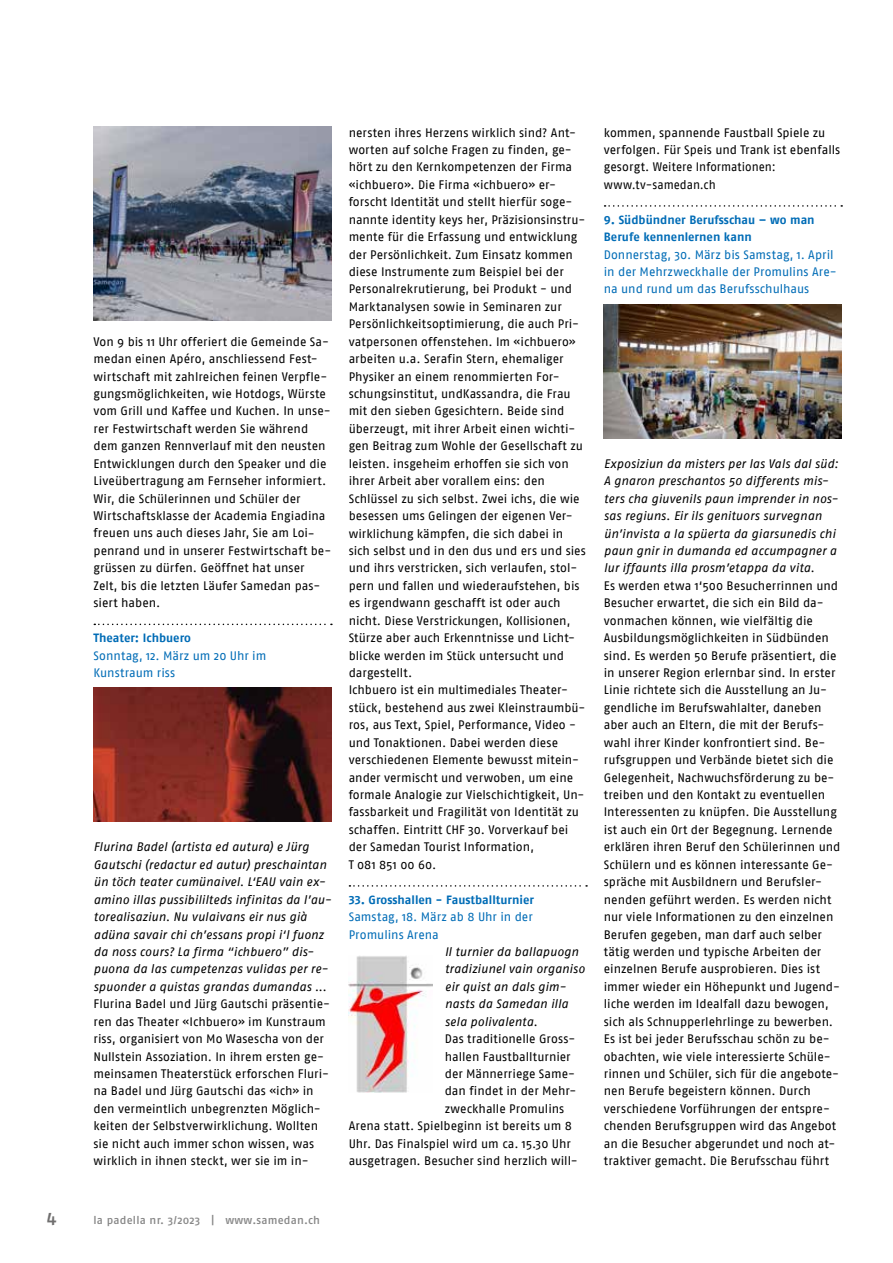
<style>
.page{position:relative;width:893px;height:1263px;background:#fff}
.page>*{position:absolute;margin:0;border:0;box-sizing:border-box;transform-origin:0 0}
.t1{font:500 18px "Fago No";color:#706f6f}
.t2{font:12.3px/17.4px "Fago No";color:#000}
.t3{font:italic 12.3px/17.4px "Fago No";letter-spacing:.005em;color:#000}
.t4{font:12.3px/17.4px "Fago No";color:#006cb6}
.t5{font:700 12px/17.4px "Fago No Lf";color:#006cb6}
.t6{font:500 11.25px "Fago No";letter-spacing:.02em;color:#878787}
</style>
<div class="page">
<svg style="left:94px;top:624px;width:238px;height:1px"></svg>
<img style="left:94px;top:126px;width:238px;height:195px">
<img style="left:94px;top:688px;width:238px;height:134px">
<svg style="left:349px;top:885px;width:238px;height:2px"></svg>
<img style="left:349px;top:956px;width:83px;height:136px">
<svg style="left:605px;top:205px;width:237px;height:2px"></svg>
<img style="left:604px;top:304px;width:238px;height:134px">
<p class="t2" style="left:94px;top:333px;width:239px">Von 9 bis 11 Uhr offeriert die Gemeinde Sa&shy;medan einen Apéro, anschliessend Fest&shy;wirtschaft mit zahlreichen feinen Verpfle&shy;gungsmöglichkeiten, wie Hotdogs, Würste vom Grill und Kaffee und Kuchen. In unse&shy;rer Festwirtschaft werden Sie während dem ganzen Rennverlauf mit den neusten Entwicklungen durch den Speaker und die Liveübertragung am Fernseher informiert.<br>Wir, die Schülerinnen und Schüler der Wirtschaftsklasse der Academia Engiadina freuen uns auch dieses Jahr, Sie am Loi&shy;penrand und in unserer Festwirtschaft be&shy;grüssen zu dürfen. Geöffnet hat unser Zelt, bis die letzten Läufer Samedan pas&shy;siert haben.</p>
<p class="t5" style="left:94px;top:629px;width:99px">Theater: Ichbuero</p>
<p class="t4" style="left:94px;top:646px;width:174px">Sonntag, 12. März um 20 Uhr im<br>Kunstraum riss</p>
<p class="t3" style="left:94px;top:838px;width:239px">Flurina Badel (artista ed autura) e Jürg Gautschi (redactur ed autur) preschaintan ün töch teater cumünaivel. L‘EAU vain ex&shy;amino illas pussibililteds infinitas da l’au&shy;torealisaziun. Nu vulaivans eir nus già adüna savair chi ch’essans propi i‘l fuonz da noss cours? La firma “ichbuero” dis&shy;puona da las cumpetenzas vulidas per re&shy;spuonder a quistas grandas dumandas ...</p>
<p class="t2" style="left:94px;top:995px;width:238px">Flurina Badel und Jürg Gautschi präsentie&shy;ren das Theater «Ichbuero» im Kunstraum riss, organisiert von Mo Wasescha von der Nullstein Assoziation. In ihrem ersten ge&shy;meinsamen Theaterstück erforschen Fluri&shy;na Badel und Jürg Gautschi das «ich» in den vermeintlich unbegrenzten Möglich&shy;keiten der Selbstverwirklichung. Wollten sie nicht auch immer schon wissen, was wirklich in ihnen steckt, wer sie im in-</p>
<p class="t2" style="left:349px;top:123px;width:239px">nersten ihres Herzens wirklich sind? Ant&shy;worten auf solche Fragen zu finden, ge&shy;hört zu den Kernkompetenzen der Firma «ichbuero». Die Firma «ichbuero» er&shy;forscht Identität und stellt hierfür soge&shy;nannte identity keys her, Präzisionsinstru&shy;mente für die Erfassung und entwicklung der Persönlichkeit. Zum Einsatz kommen diese Instrumente zum Beispiel bei der Personalrekrutierung, bei Produkt - und Marktanalysen sowie in Seminaren zur Persönlichkeitsoptimierung, die auch Pri&shy;vatpersonen offenstehen. Im «ichbuero» arbeiten u.a. Serafin Stern, ehemaliger Physiker an einem renommierten For&shy;schungsinstitut, undKassandra, die Frau mit den sieben Ggesichtern. Beide sind überzeugt, mit ihrer Arbeit einen wichti&shy;gen Beitrag zum Wohle der Gesellschaft zu leisten. insgeheim erhoffen sie sich von ihrer Arbeit aber vorallem eins: den Schlüssel zu sich selbst. Zwei ichs, die wie besessen ums Gelingen der eigenen Ver&shy;wirklichung kämpfen, die sich dabei in sich selbst und in den dus und ers und sies und ihrs verstricken, sich verlaufen, stol&shy;pern und fallen und wiederaufstehen, bis es irgendwann geschafft ist oder auch nicht. Diese Verstrickungen, Kollisionen, Stürze aber auch Erkenntnisse und Licht&shy;blicke werden im Stück untersucht und dargestellt.<br>Ichbuero ist ein multimediales Theater&shy;stück, bestehend aus zwei Kleinstraumbü&shy;ros, aus Text, Spiel, Performance, Video - und Tonaktionen. Dabei werden diese verschiedenen Elemente bewusst mitein&shy;ander vermischt und verwoben, um eine formale Analogie zur Vielschichtigkeit, Un&shy;fassbarkeit und Fragilität von Identität zu schaffen. Eintritt CHF 30. Vorverkauf bei der Samedan Tourist Information,<br>T 081 851 00 60.</p>
<p class="t5" style="left:349px;top:890px;width:187px">33. Grosshallen - Faustballturnier</p>
<p class="t4" style="left:349px;top:908px;width:186px">Samstag, 18. März ab 8 Uhr in der<br>Promulins Arena</p>
<p class="t3" style="left:445px;top:943px;width:142px">Il turnier da ballapuogn tradiziunel vain organiso eir quist an dals gim&shy;nasts da Samedan illa sela polivalenta.</p>
<p class="t2" style="left:445px;top:1030px;width:132px">Das traditionelle Gross-</p>
<p class="t2" style="left:445px;top:1047px;width:127px">hallen Faustballturnier</p>
<p class="t2" style="left:445px;top:1065px;width:132px">der Männerriege Same-</p>
<p class="t2" style="left:445px;top:1082px;width:133px">dan findet in der Mehr-</p>
<p class="t2" style="left:445px;top:1100px;width:121px">zweckhalle Promulins</p>
<p class="t2" style="left:349px;top:1117px;width:225px">Arena statt. Spielbeginn ist bereits um 8</p>
<p class="t2" style="left:349px;top:1135px;width:224px">Uhr. Das Finalspiel wird um ca. 15.30 Uhr</p>
<p class="t2" style="left:349px;top:1152px;width:231px">ausgetragen. Besucher sind herzlich will-</p>
<h1 class="t1" style="left:47px;top:1206px;width:11px">4</h1>
<p class="t6" style="left:94px;top:1213px;width:228px">la padella nr. 3/2023 | www.samedan.ch</p>
<p class="t2" style="left:604px;top:123px;width:238px">kommen, spannende Faustball Spiele zu verfolgen. Für Speis und Trank ist ebenfalls gesorgt. Weitere Informationen: www.tv-samedan.ch</p>
<p class="t5" style="left:604px;top:211px;width:212px">9. Südbündner Berufsschau – wo man<br>Berufe kennenlernen kann</p>
<p class="t4" style="left:604px;top:245px;width:234px">Donnerstag, 30. März bis Samstag, 1. April in der Mehrzweckhalle der Promulins Are&shy;na und rund um das Berufsschulhaus</p>
<p class="t3" style="left:604px;top:455px;width:236px">Exposiziun da misters per las Vals dal süd:<br>A gnaron preschantos 50 differents mis&shy;ters cha giuvenils paun imprender in nos&shy;sas regiuns. Eir ils genituors survegnan ün’invista a la spüerta da giarsunedis chi paun gnir in dumanda ed accumpagner a lur iffaunts illa prosm’etappa da vita.</p>
<p class="t2" style="left:604px;top:577px;width:238px">Es werden etwa 1‘500 Besucherrinnen und Besucher erwartet, die sich ein Bild da&shy;vonmachen können, wie vielfältig die Ausbildungsmöglichkeiten in Südbünden sind. Es werden 50 Berufe präsentiert, die in unserer Region erlernbar sind. In erster Linie richtete sich die Ausstellung an Ju&shy;gendliche im Berufswahlalter, daneben aber auch an Eltern, die mit der Berufs&shy;wahl ihrer Kinder konfrontiert sind. Be&shy;rufsgruppen und Verbände bietet sich die Gelegenheit, Nachwuchsförderung zu be&shy;treiben und den Kontakt zu eventuellen Interessenten zu knüpfen. Die Ausstellung ist auch ein Ort der Begegnung. Lernende erklären ihren Beruf den Schülerinnen und Schülern und es können interessante Ge&shy;spräche mit Ausbildnern und Berufsler&shy;nenden geführt werden. Es werden nicht nur viele Informationen zu den einzelnen Berufen gegeben, man darf auch selber tätig werden und typische Arbeiten der einzelnen Berufe ausprobieren. Dies ist immer wieder ein Höhepunkt und Jugend&shy;liche werden im Idealfall dazu bewogen, sich als Schnupperlehrlinge zu bewerben.<br>Es ist bei jeder Berufsschau schön zu be&shy;obachten, wie viele interessierte Schüle&shy;rinnen und Schüler, sich für die angebote&shy;nen Berufe begeistern können. Durch verschiedene Vorführungen der entspre&shy;chenden Berufsgruppen wird das Angebot an die Besucher abgerundet und noch at&shy;traktiver gemacht. Die Berufsschau führt</p>
</div>
